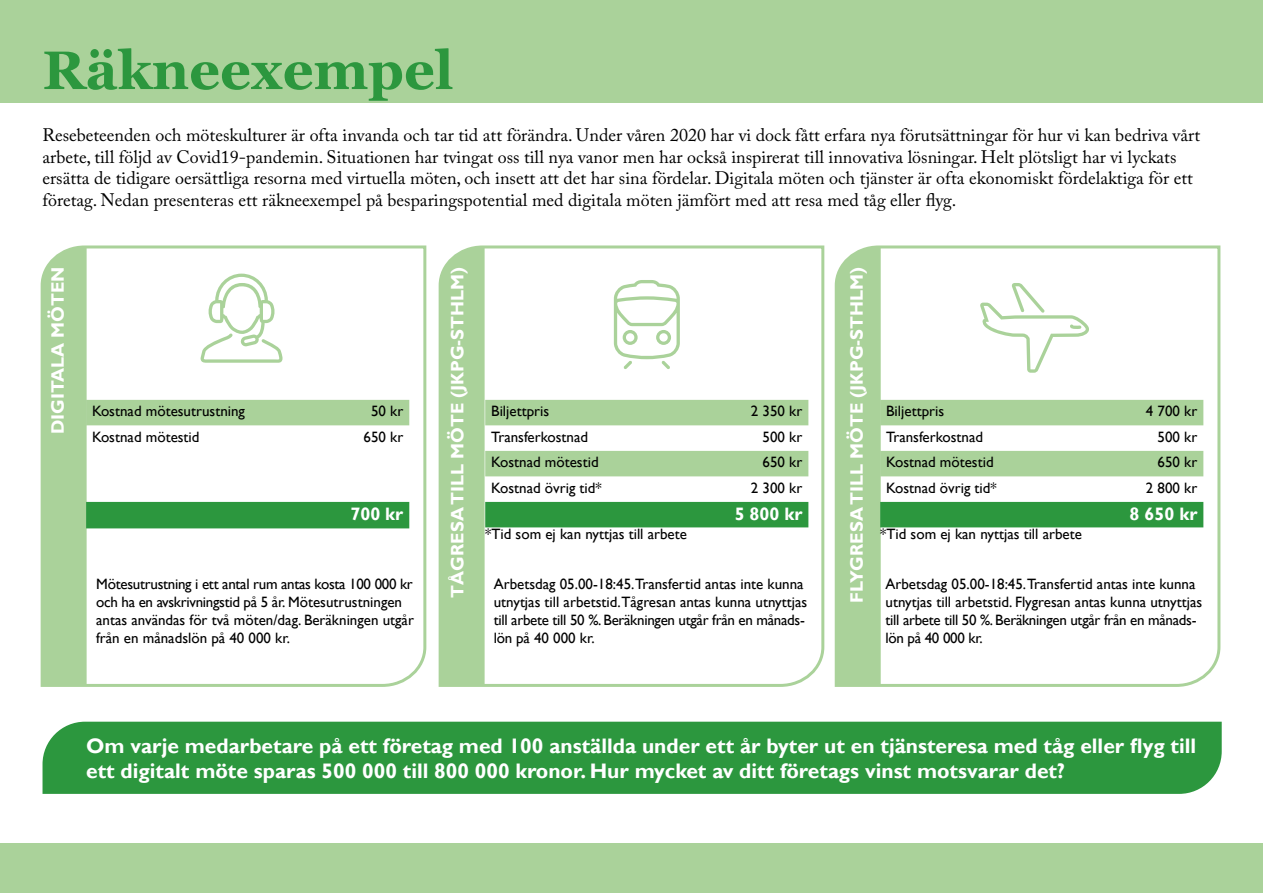
<style>
.page{position:relative;width:1263px;height:893px;background:#aad29a}
.page>*{position:absolute;margin:0;border:0;box-sizing:border-box;transform-origin:0 0}
.t1{font:700 54px "Georgia";color:#2c973e}
.t2{font:700 21px/25.2px "Gill Sans";color:#fff}
.t3{font:18px/21.6px "Adobe Caslon Pro";color:#000}
.t4{font:700 18px "Gill Sans";color:#fff}
.t5{font:15px/18px "Gill Sans";color:#000}
</style>
<div class="page">
<div style="left:0;top:103px;width:1263px;height:739px;background:#fff"></div>
<svg style="left:40px;top:245px;width:387px;height:442px"></svg>
<div style="left:43px;top:722px;width:1179px;height:72px;background:#2c973e"></div>
<svg style="left:42px;top:247px;width:367px;height:438px"></svg>
<svg style="left:834px;top:245px;width:387px;height:442px"></svg>
<svg style="left:836px;top:247px;width:367px;height:438px"></svg>
<svg style="left:438px;top:245px;width:387px;height:442px"></svg>
<svg style="left:440px;top:247px;width:368px;height:438px"></svg>
<h1 class="t1" style="left:43px;top:36px;width:412px">Räkneexempel</h1>
<p class="t3" style="left:43px;top:124px;width:1159px">Resebeteenden och möteskulturer är ofta invanda och tar tid att förändra. Under våren 2020 har vi dock fått erfara nya förutsättningar för hur vi kan bedriva vårt arbete, till följd av Covid19-pandemin. Situationen har tvingat oss till nya vanor men har också inspirerat till innovativa lösningar. Helt plötsligt har vi lyckats ersätta de tidigare oersättliga resorna med virtuella möten, och insett att det har sina fördelar. Digitala möten och tjänster är ofta ekonomiskt fördelaktiga för ett företag. Nedan presenteras ett räkneexempel på besparingspotential med digitala möten jämfört med att resa med tåg eller flyg.</p>
<p class="t4" style="left:47px;top:434px;width:169px;rotate:-90deg">DIGITALA MÖTEN</p>
<p class="t5" style="left:92px;top:402px;width:154px">Kostnad mötesutrustning</p>
<p class="t5" style="left:371px;top:402px;width:34px">50 kr</p>
<p class="t5" style="left:92px;top:428px;width:109px">Kostnad mötestid</p>
<p class="t5" style="left:363px;top:428px;width:41px">650 kr</p>
<p class="t4" style="left:350px;top:503px;width:54px">700 kr</p>
<p class="t5" style="left:96px;top:575px;width:319px">Mötesutrustning i ett antal rum antas kosta 100 000 kr och ha en avskrivningstid på 5 år. Mötesutrustningen antas användas för två möten/dag. Beräkningen utgår från en månadslön på 40 000 kr.</p>
<p class="t4" style="left:447px;top:597px;width:332px;rotate:-90deg">TÅGRESA TILL MÖTE (JKPG-STHLM)</p>
<p class="t5" style="left:491px;top:402px;width:59px">Biljettpris</p>
<p class="t5" style="left:751px;top:402px;width:53px">2 350 kr</p>
<p class="t5" style="left:491px;top:428px;width:98px">Transferkostnad</p>
<p class="t5" style="left:763px;top:428px;width:41px">500 kr</p>
<p class="t5" style="left:491px;top:453px;width:109px">Kostnad mötestid</p>
<p class="t5" style="left:763px;top:453px;width:41px">650 kr</p>
<p class="t5" style="left:491px;top:479px;width:112px">Kostnad övrig tid*</p>
<p class="t5" style="left:751px;top:479px;width:53px">2 300 kr</p>
<p class="t4" style="left:735px;top:503px;width:69px">5 800 kr</p>
<p class="t5" style="left:485px;top:526px;width:203px">*Tid som ej kan nyttjas till arbete</p>
<p class="t5" style="left:494px;top:575px;width:315px">Arbetsdag 05.00-18:45.Transfertid antas inte kunna utnytjas till arbetstid.Tågresan antas kunna utnyttjas till arbete till 50 %. Beräkningen utgår från en månads&shy;lön på 40 000 kr.</p>
<p class="t4" style="left:846px;top:603px;width:338px;rotate:-90deg">FLYGRESA TILL MÖTE (JKPG-STHLM)</p>
<p class="t5" style="left:886px;top:402px;width:59px">Biljettpris</p>
<p class="t5" style="left:1146px;top:402px;width:53px">4 700 kr</p>
<p class="t5" style="left:886px;top:428px;width:98px">Transferkostnad</p>
<p class="t5" style="left:1157px;top:428px;width:41px">500 kr</p>
<p class="t5" style="left:886px;top:453px;width:109px">Kostnad mötestid</p>
<p class="t5" style="left:1157px;top:453px;width:41px">650 kr</p>
<p class="t5" style="left:886px;top:479px;width:112px">Kostnad övrig tid*</p>
<p class="t5" style="left:1146px;top:479px;width:53px">2 800 kr</p>
<p class="t4" style="left:1130px;top:503px;width:69px">8 650 kr</p>
<p class="t5" style="left:880px;top:526px;width:203px">*Tid som ej kan nyttjas till arbete</p>
<p class="t5" style="left:885px;top:575px;width:318px">Arbetsdag 05.00-18:45.Transfertid antas inte kunna utnytjas till arbetstid. Flygresan antas kunna utnyttjas till arbete till 50 %. Beräkningen utgår från en månads&shy;lön på 40 000 kr.</p>
<h2 class="t2" style="left:86px;top:734px;width:1111px">Om varje medarbetare på ett företag med 100 anställda under ett år byter ut en tjänsteresa med tåg eller flyg till ett digitalt möte sparas 500 000 till 800 000 kronor. Hur mycket av ditt företags vinst motsvarar det?</h2>
</div>
